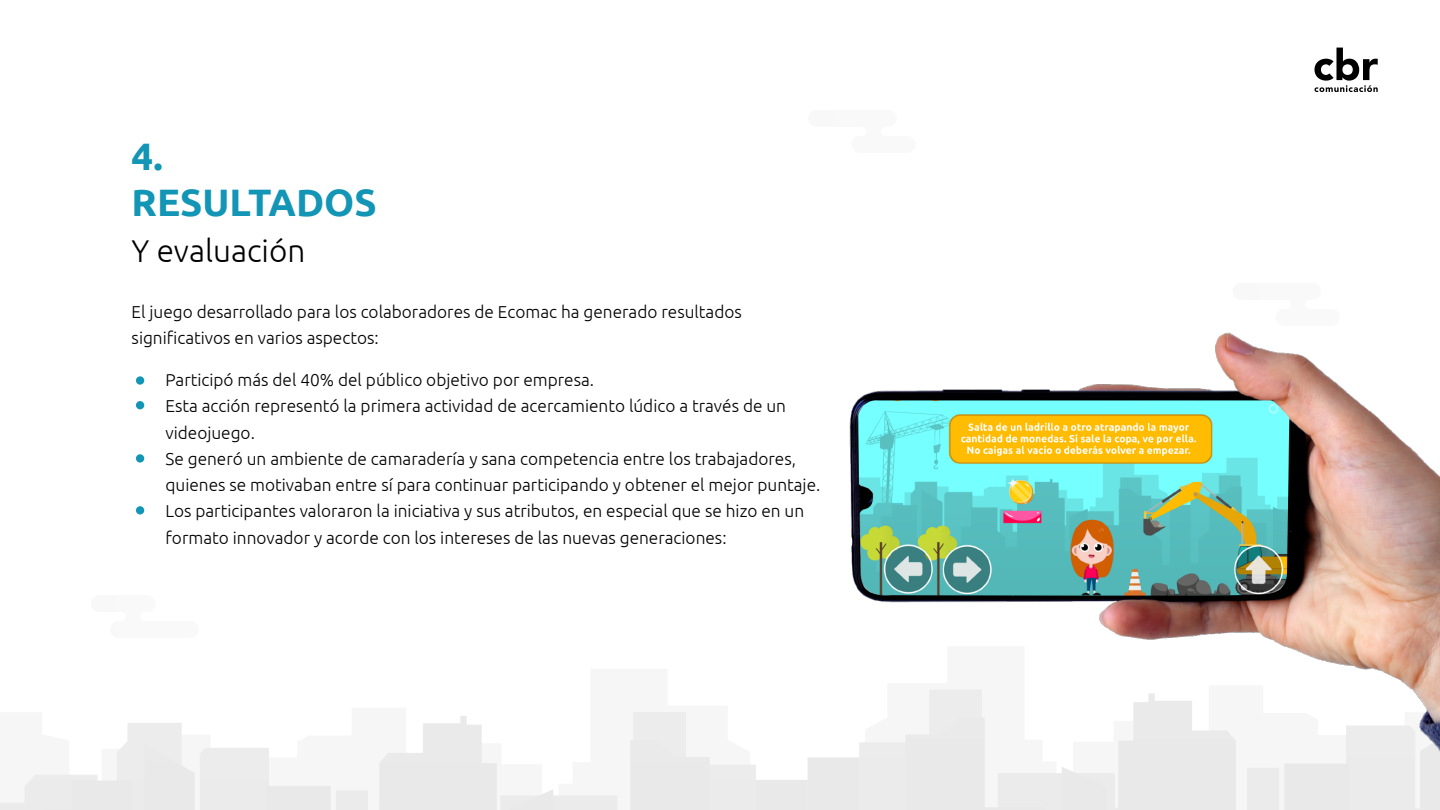
<style>
.page{position:relative;width:1440px;height:810px;background:#fff}
.page>*{position:absolute;margin:0;border:0;box-sizing:border-box;transform-origin:0 0}
.t1{font:700 38.25px/45.9px "Ubuntu";color:#1395b6}
.t2{font:300 31.5px "Ubuntu";color:#000}
.t3{font:300 17.25px/26.2px "Ubuntu";color:#000}
</style>
<div class="page">
<div style="left:808px;top:757px;width:632px;height:53px;background:#e9e9e9"></div>
<svg style="left:0;top:716px;width:808px;height:94px"></svg>
<svg style="left:1315px;top:48px;width:63px;height:44px"></svg>
<div style="left:136px;top:376px;width:8px;height:9px;background:#1395b6;border-radius:50%"></div>
<div style="left:136px;top:401px;width:8px;height:8px;background:#1395b6;border-radius:50%"></div>
<div style="left:136px;top:454px;width:8px;height:9px;background:#1395b6;border-radius:50%"></div>
<div style="left:136px;top:506px;width:8px;height:9px;background:#1395b6;border-radius:50%"></div>
<img style="left:835px;top:332px;width:605px;height:461px">
<h1 class="t1" style="left:132px;top:133px;width:247px">4.<br>RESULTADOS</h1>
<h2 class="t2" style="left:132px;top:231px;width:175px">Y evaluación</h2>
<p class="t3" style="left:132px;top:298px;width:612px">El juego desarrollado para los colaboradores de Ecomac ha generado resultados significativos en varios aspectos:</p>
<p class="t3" style="left:165px;top:366px;width:656px">Participó más del 40% del público objetivo por empresa.<br>Esta acción representó la primera actividad de acercamiento lúdico a través de un videojuego.<br>Se generó un ambiente de camaradería y sana competencia entre los trabajadores, quienes se motivaban entre sí para continuar participando y obtener el mejor puntaje.<br>Los participantes valoraron la iniciativa y sus atributos, en especial que se hizo en un formato innovador y acorde con los intereses de las nuevas generaciones:</p>
</div>
